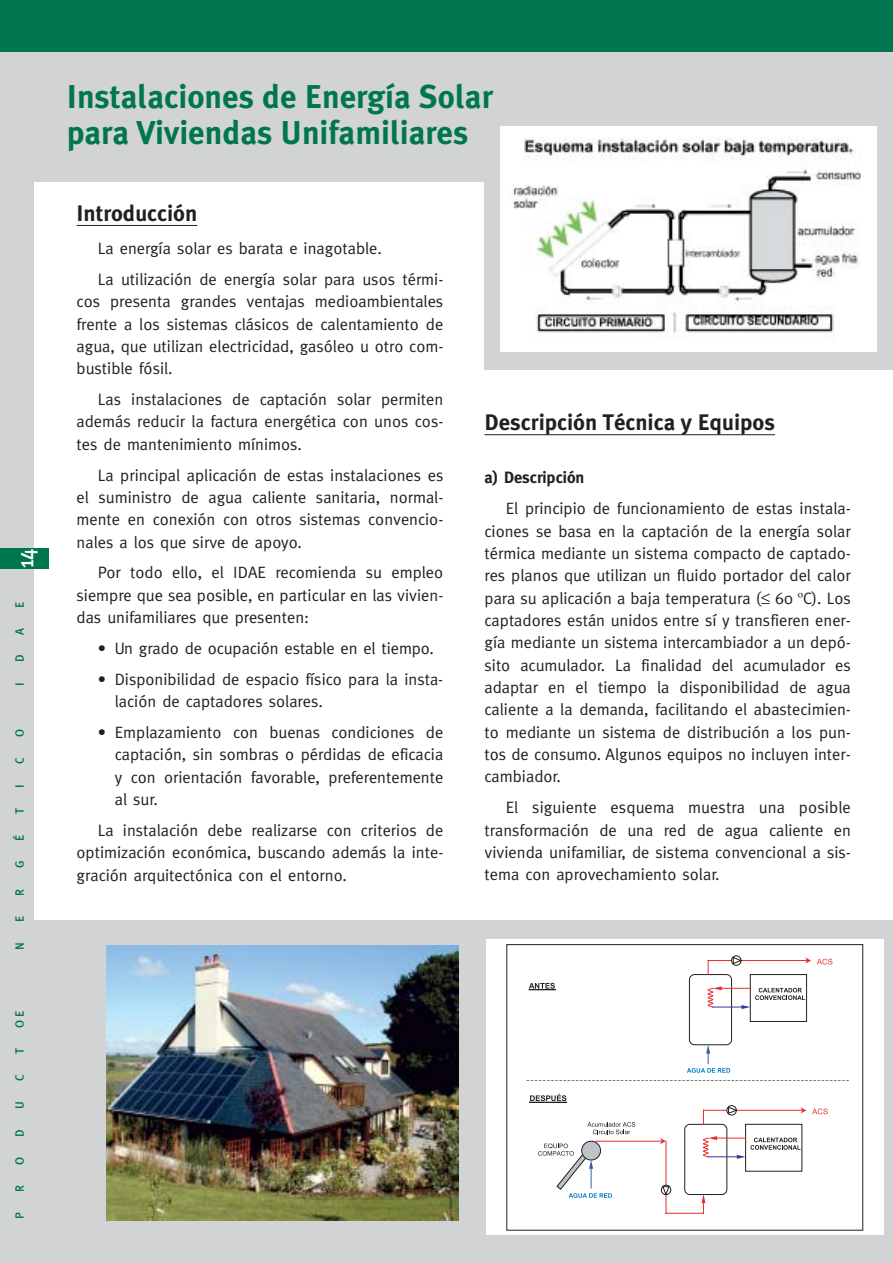
<style>
.page{position:relative;width:893px;height:1263px;background:#fff}
.page>*{position:absolute;margin:0;border:0;box-sizing:border-box;transform-origin:0 0}
.t1{font:700 33px/36px "Meta Plus";color:#007650}
.t2{font:500 23.4px "Meta Plus";color:#fff;scale:.9 1}
.t3{font:700 22.5px "Meta Plus";color:#231f1f}
.t4{font:16.5px/22.4px "Meta";color:#231f1f;text-align:justify}
.t5{font:500 12px "Meta Plus";color:#007650}
.s1{font-weight:700}
.s2{font-family:"Times"}
</style>
<div class="page">
<div style="left:2px;top:0;width:890px;height:182px;background:#d1d3d5"></div>
<div style="left:0;top:0;width:34px;height:1263px;background:#d1d3d5"></div>
<div style="left:484px;top:145px;width:408px;height:225px;background:#d1d3d5"></div>
<div style="left:480px;top:921px;width:412px;height:342px;background:#d1d3d5"></div>
<div style="left:21px;top:921px;width:525px;height:342px;background:#d1d3d5"></div>
<img style="left:500px;top:126px;width:376px;height:225px">
<div style="left:0;top:549px;width:48px;height:20px;background:#007650"></div>
<div style="left:0;top:0;width:892px;height:51px;background:#007650"></div>
<hr style="left:77px;top:225px;width:120px;height:1px;background:#231f1f">
<img style="left:106px;top:945px;width:352px;height:275px">
<div style="left:486px;top:939px;width:397px;height:296px;background:#fff"></div>
<div style="left:731px;top:956px;width:10px;height:10px;border:1px solid #231f1f;border-radius:50%"></div>
<svg style="left:687px;top:957px;width:145px;height:116px"></svg>
<svg style="left:526px;top:1080px;width:322px;height:1px"></svg>
<svg style="left:529px;top:983px;width:26px;height:8px"></svg>
<svg style="left:587px;top:1122px;width:48px;height:12px"></svg>
<hr style="left:665px;top:1141px;width:1px;height:72px;background:#eb2d2d">
<hr style="left:666px;top:1213px;width:37px;height:1px;background:#eb2d2d">
<svg style="left:812px;top:1109px;width:15px;height:5px"></svg>
<div style="left:726px;top:1105px;width:10px;height:10px;border:1px solid #231f1f;border-radius:50%"></div>
<svg style="left:684px;top:1106px;width:122px;height:107px"></svg>
<svg style="left:538px;top:1144px;width:74px;height:54px"></svg>
<svg style="left:530px;top:1094px;width:36px;height:7px"></svg>
<hr style="left:529px;top:1102px;width:37px;height:1px;background:#231f1f">
<div style="left:581px;top:1141px;width:19px;height:19px;background:#bec3ca;border-radius:50%"></div>
<div style="left:581px;top:1141px;width:20px;height:19px;border:1px solid #231f1f;border-radius:50%"></div>
<hr style="left:595px;top:1141px;width:67px;height:1px;background:#eb2d2d">
<svg style="left:660px;top:1138px;width:6px;height:6px"></svg>
<div style="left:661px;top:1185px;width:10px;height:10px;border:1px solid #231f1f;border-radius:50%"></div>
<svg style="left:662px;top:1186px;width:7px;height:9px"></svg>
<hr style="left:484px;top:434px;width:291px;height:1px;background:#231f1f">
<p class="t2" style="left:16px;top:568px;width:23px;rotate:-90deg">14</p>
<p class="t5" style="left:15px;top:608px;width:8px;rotate:-90deg">E</p>
<p class="t5" style="left:15px;top:635px;width:8px;rotate:-90deg">A</p>
<p class="t5" style="left:15px;top:662px;width:9px;rotate:-90deg">D</p>
<p class="t5" style="left:15px;top:686px;width:5px;rotate:-90deg">I</p>
<p class="t5" style="left:15px;top:737px;width:10px;rotate:-90deg">O</p>
<p class="t5" style="left:15px;top:764px;width:8px;rotate:-90deg">C</p>
<p class="t5" style="left:15px;top:788px;width:5px;rotate:-90deg">I</p>
<p class="t5" style="left:15px;top:814px;width:8px;rotate:-90deg">T</p>
<p class="t5" style="left:15px;top:841px;width:7px;rotate:-90deg">É</p>
<p class="t5" style="left:15px;top:868px;width:9px;rotate:-90deg">G</p>
<p class="t5" style="left:15px;top:896px;width:9px;rotate:-90deg">R</p>
<p class="t5" style="left:15px;top:922px;width:8px;rotate:-90deg">E</p>
<p class="t5" style="left:15px;top:950px;width:9px;rotate:-90deg">N</p>
<p class="t5" style="left:15px;top:1028px;width:19px;rotate:-90deg">O E</p>
<p class="t5" style="left:15px;top:1054px;width:8px;rotate:-90deg">T</p>
<p class="t5" style="left:15px;top:1081px;width:8px;rotate:-90deg">C</p>
<p class="t5" style="left:15px;top:1109px;width:9px;rotate:-90deg">U</p>
<p class="t5" style="left:15px;top:1137px;width:9px;rotate:-90deg">D</p>
<p class="t5" style="left:15px;top:1165px;width:10px;rotate:-90deg">O</p>
<p class="t5" style="left:15px;top:1192px;width:9px;rotate:-90deg">R</p>
<p class="t5" style="left:15px;top:1219px;width:8px;rotate:-90deg">P</p>
<p class="t1" style="left:67px;top:81px;width:428px">Instalaciones de Energía Solar para Viviendas Unifamiliares</p>
<p class="t3" style="left:77px;top:204px;width:122px">Introducción</p>
<p class="t4" style="left:98px;top:234px;width:347px;line-height:30.9px">La energía solar es barata e inagotable.<br>La utilización de energía solar para usos térmi-</p>
<p class="t4" style="left:77px;top:292px;width:368px">cos presenta grandes ventajas medioambientales frente a los sistemas clásicos de calentamiento de agua, que utilizan electricidad, gasóleo u otro com&shy;bustible fósil.</p>
<p class="t4" style="left:77px;top:389px;width:368px;text-indent:21px">Las instalaciones de captación solar permiten además reducir la factura energética con unos cos&shy;tes de mantenimiento mínimos.</p>
<p class="t4" style="left:77px;top:465px;width:368px;text-indent:21px">La principal aplicación de estas instalaciones es el suministro de agua caliente sanitaria, normal&shy;mente en conexión con otros sistemas convencio&shy;nales a los que sirve de apoyo.</p>
<p class="t4" style="left:77px;top:563px;width:368px;text-indent:21px">Por todo ello, el IDAE recomienda su empleo siempre que sea posible, en particular en las vivien&shy;das unifamiliares que presenten:</p>
<p class="t4" style="left:98px;top:638px;width:337px">• Un grado de ocupación estable en el tiempo.</p>
<p class="t4" style="left:115px;top:669px;width:330px;text-indent:-17px">• Disponibilidad de espacio físico para la insta&shy;lación de captadores solares.</p>
<p class="t4" style="left:115px;top:722px;width:330px;text-indent:-17px">• Emplazamiento con buenas condiciones de captación, sin sombras o pérdidas de eficacia y con orientación favorable, preferentemente al sur.</p>
<p class="t4" style="left:77px;top:820px;width:368px;text-indent:21px">La instalación debe realizarse con criterios de optimización económica, buscando además la inte&shy;gración arquitectónica con el entorno.</p>
<p class="t3" style="left:484px;top:413px;width:292px">Descripción Técnica y Equipos</p>
<p class="t4" style="left:506px;top:464px;width:346px;line-height:30.9px;text-indent:-21px"><span class="s1">a) Descripción<br></span>El principio de funcionamiento de estas instala-</p>
<p class="t4" style="left:484px;top:521px;width:368px">ciones se basa en la captación de la energía solar térmica mediante un sistema compacto de captado&shy;res planos que utilizan un fluido portador del calor para su aplicación a baja temperatura (≤ 60 <span class="s2">º</span>C). Los captadores están unidos entre sí y transfieren ener&shy;gía mediante un sistema intercambiador a un depó&shy;sito acumulador. La finalidad del acumulador es adaptar en el tiempo la disponibilidad de agua caliente a la demanda, facilitando el abastecimien&shy;to mediante un sistema de distribución a los pun&shy;tos de consumo. Algunos equipos no incluyen inter&shy;cambiador.</p>
<p class="t4" style="left:484px;top:798px;width:368px;text-indent:21px">El siguiente esquema muestra una posible transformación de una red de agua caliente en vivienda unifamiliar, de sistema convencional a sis&shy;tema con aprovechamiento solar.</p>
</div>
